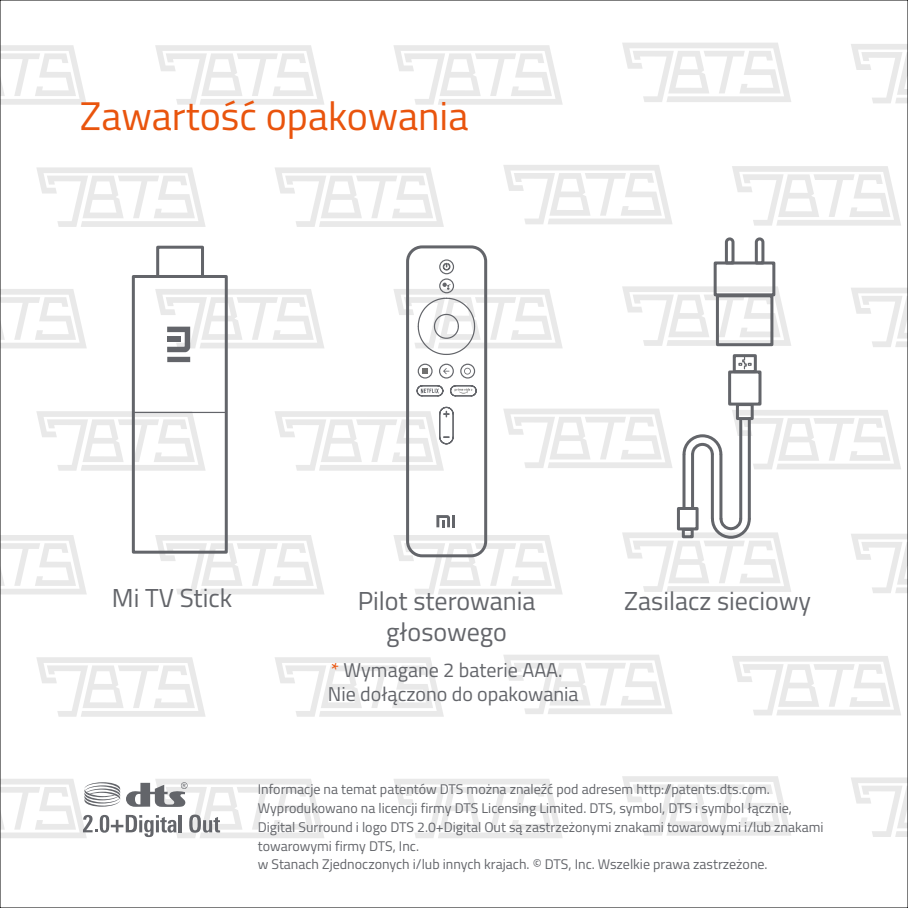
<style>
.page{position:relative;width:908px;height:908px;background:#fff}
.page>*{position:absolute;margin:0;border:0;box-sizing:border-box;transform-origin:0 0}
.t1{font:40px "Titillium";color:#e9540d}
.t2{font:26px/31.2px "Titillium";color:#63656a;text-align:center}
.t3{font:20px/24px "Titillium";color:#63656a}
.t4{font:14px/18.8px "Titillium";color:#63656a}
.s1{color:#e9540d}
</style>
<div class="page">
<svg style="left:851px;top:44px;width:54px;height:59px"></svg>
<svg style="left:2px;top:45px;width:85px;height:60px"></svg>
<svg style="left:155px;top:45px;width:169px;height:60px"></svg>
<svg style="left:394px;top:45px;width:168px;height:60px"></svg>
<svg style="left:622px;top:43px;width:169px;height:59px"></svg>
<svg style="left:732px;top:166px;width:168px;height:59px"></svg>
<svg style="left:37px;top:167px;width:168px;height:60px"></svg>
<svg style="left:275px;top:167px;width:168px;height:60px"></svg>
<svg style="left:503px;top:165px;width:169px;height:59px"></svg>
<svg style="left:851px;top:288px;width:54px;height:59px"></svg>
<svg style="left:2px;top:289px;width:85px;height:59px"></svg>
<svg style="left:622px;top:286px;width:169px;height:60px"></svg>
<svg style="left:36px;top:411px;width:169px;height:59px"></svg>
<svg style="left:503px;top:409px;width:169px;height:59px"></svg>
<svg style="left:851px;top:534px;width:54px;height:59px"></svg>
<svg style="left:2px;top:535px;width:85px;height:59px"></svg>
<svg style="left:155px;top:535px;width:169px;height:59px"></svg>
<svg style="left:393px;top:534px;width:169px;height:60px"></svg>
<svg style="left:732px;top:656px;width:168px;height:59px"></svg>
<svg style="left:37px;top:657px;width:168px;height:59px"></svg>
<svg style="left:275px;top:657px;width:168px;height:59px"></svg>
<svg style="left:503px;top:655px;width:169px;height:58px"></svg>
<svg style="left:851px;top:777px;width:54px;height:59px"></svg>
<svg style="left:394px;top:779px;width:168px;height:58px"></svg>
<svg style="left:622px;top:776px;width:169px;height:59px"></svg>
<svg style="left:436px;top:515px;width:19px;height:12px"></svg>
<svg style="left:275px;top:406px;width:179px;height:64px"></svg>
<div style="left:439px;top:259px;width:15px;height:15px;border:1px solid #63656a;border-radius:50%"></div>
<div style="left:439px;top:278px;width:15px;height:15px;border:1px solid #63656a;border-radius:50%"></div>
<div style="left:417px;top:363px;width:15px;height:15px;border:1px solid #63656a;border-radius:50%"></div>
<div style="left:460px;top:363px;width:15px;height:15px;border:1px solid #63656a;border-radius:50%"></div>
<div style="left:439px;top:363px;width:14px;height:15px;border:1px solid #63656a;border-radius:50%"></div>
<svg style="left:464px;top:367px;width:6px;height:7px"></svg>
<svg style="left:443px;top:368px;width:6px;height:6px"></svg>
<div style="left:406px;top:245px;width:81px;height:312px;border:3px solid #63656a;border-radius:15px"></div>
<svg style="left:442px;top:263px;width:8px;height:7px"></svg>
<svg style="left:394px;top:282px;width:168px;height:73px"></svg>
<svg style="left:416px;top:385px;width:61px;height:12px"></svg>
<svg style="left:422px;top:368px;width:5px;height:5px"></svg>
<div style="left:132px;top:275px;width:96px;height:278px;border:3px solid #63656a"></div>
<svg style="left:155px;top:289px;width:169px;height:63px"></svg>
<div style="left:167px;top:336px;width:14px;height:6px;background:#63656a"></div>
<div style="left:167px;top:356px;width:23px;height:6px;background:#63656a"></div>
<div style="left:156px;top:245px;width:48px;height:33px;border:3px solid #63656a"></div>
<hr style="left:133px;top:411px;width:93px;height:2px;background:#63656a">
<div style="left:713px;top:261px;width:62px;height:35px;border:3px solid #63656a"></div>
<svg style="left:753px;top:237px;width:12px;height:28px"></svg>
<svg style="left:723px;top:237px;width:12px;height:28px"></svg>
<div style="left:715px;top:294px;width:58px;height:52px;border:3px solid #63656a"></div>
<div style="left:676px;top:506px;width:22px;height:24px;border:3px solid #63656a"></div>
<hr style="left:739px;top:419px;width:3px;height:99px;background:#63656a">
<hr style="left:747px;top:418px;width:3px;height:100px;background:#63656a">
<hr style="left:710px;top:454px;width:3px;height:64px;background:#63656a">
<hr style="left:719px;top:454px;width:3px;height:64px;background:#63656a">
<svg style="left:731px;top:403px;width:169px;height:66px"></svg>
<svg style="left:682px;top:434px;width:41px;height:23px"></svg>
<svg style="left:622px;top:515px;width:169px;height:76px"></svg>
<hr style="left:682px;top:454px;width:3px;height:53px;background:#63656a">
<hr style="left:690px;top:454px;width:3px;height:53px;background:#63656a">
<div style="left:727px;top:370px;width:34px;height:35px;border:3px solid #63656a"></div>
<div style="left:732px;top:354px;width:24px;height:19px;border:3px solid #63656a"></div>
<svg style="left:738px;top:354px;width:13px;height:16px"></svg>
<div style="left:735px;top:403px;width:18px;height:17px;border:3px solid #63656a"></div>
<svg style="left:0;top:778px;width:324px;height:59px"></svg>
<h1 class="t1" style="left:80px;top:86px;width:390px">Zawartość opakowania</h1>
<h2 class="t2" style="left:112px;top:581px;width:122px">Mi TV Stick</h2>
<h2 class="t2" style="left:357px;top:583px;width:179px">Pilot sterowania głosowego</h2>
<h2 class="t2" style="left:624px;top:583px;width:188px">Zasilacz sieciowy</h2>
<h3 class="t3" style="left:328px;top:656px;width:252px"><span class="s1">*</span> Wymagane 2 baterie AAA.<br>Nie dołączono do opakowania</h3>
<p class="t4" style="left:258px;top:778px;width:567px">Informacje na temat patentów DTS można znaleźć pod adresem http://patents.dts.com.<br>Wyprodukowano na licencji firmy DTS Licensing Limited. DTS, symbol, DTS i symbol łącznie, Digital Surround i logo DTS 2.0+Digital Out są zastrzeżonymi znakami towarowymi i/lub znakami towarowymi firmy DTS, Inc.<br>w Stanach Zjednoczonych i/lub innych krajach. © DTS, Inc. Wszelkie prawa zastrzeżone.</p>
</div>
